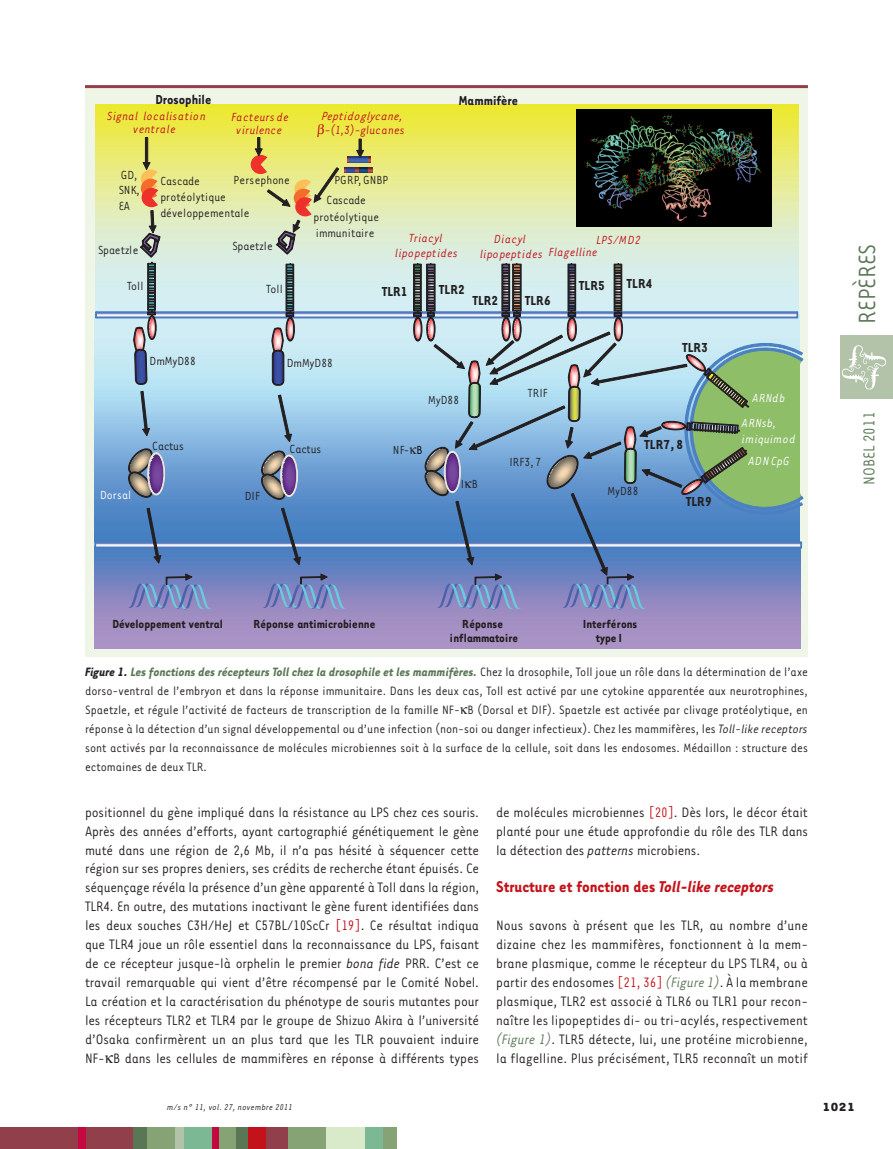
<style>
.page{position:relative;width:893px;height:1149px;background:#fff}
.page>*{position:absolute;margin:0;border:0;box-sizing:border-box;transform-origin:0 0}
.t1{font:27px "Tarzana Narrow";color:#5a7755}
.t2{font:700 18px "Tarzana Narrow";color:#c4121a}
.t3{font:18px "Tarzana Narrow";color:#5a7755}
.t4{font:15.75px/18.9px "Tarzana Narrow";letter-spacing:-.01em;color:#231f20;text-align:justify}
.t5{font:700 15px "Tarzana Narrow";letter-spacing:.01em;color:#231f20}
.t6{font:13.95px/18.9px "Tarzana Narrow";color:#231f20;text-align:justify}
.t7{font:13.5px/16.2px "Tarzana Narrow";letter-spacing:-.005em;color:#231f20}
.t8{font:italic 13.5px/13.5px "Tarzana Narrow";letter-spacing:.02em;color:#c4121a;text-align:center}
.t9{font:700 13.5px/14.5px "Tarzana Narrow";color:#231f20;text-align:center}
.t10{font:italic 13.5px/16.2px "Tarzana Narrow";letter-spacing:.025em;color:#fff}
.t11{font:13.5px "Tarzana Narrow";color:#c4121a}
.t12{font:13.5px "Tarzana Narrow";letter-spacing:-.005em;color:#fff}
.t13{font:700 13.5px "Tarzana Wide";color:#231f20}
.t14{font:italic 9.75px "Tarzana Narrow";letter-spacing:.025em;color:#231f20}
.s1{color:#000}
.s2{font-weight:700;font-style:italic}
.s3{font-weight:700;font-style:italic;color:#5a7755}
.s4{font-style:italic}
.s5{color:#c4121a}
.s6{font-style:italic;color:#5a7755}
</style>
<div class="page">
<div style="left:840px;top:335px;width:53px;height:64px;background:#b3c3aa"></div>
<svg style="left:842px;top:345px;width:44px;height:44px"></svg>
<div style="left:0;top:1127px;width:134px;height:21px;background:#913f4b"></div>
<div style="left:133px;top:1127px;width:22px;height:21px;background:#5a7755"></div>
<div style="left:235px;top:1127px;width:13px;height:21px;background:#5a7755"></div>
<div style="left:147px;top:1127px;width:29px;height:21px;background:#86a375"></div>
<div style="left:183px;top:1127px;width:30px;height:21px;background:#7db894"></div>
<div style="left:364px;top:1127px;width:20px;height:21px;background:#7db894"></div>
<div style="left:217px;top:1127px;width:19px;height:21px;background:#86a375"></div>
<div style="left:383px;top:1127px;width:14px;height:21px;background:#86a375"></div>
<div style="left:287px;top:1127px;width:39px;height:21px;background:#86a375"></div>
<div style="left:326px;top:1127px;width:38px;height:21px;background:#d9eaca"></div>
<div style="left:175px;top:1127px;width:8px;height:21px;background:#b3c3aa"></div>
<div style="left:78px;top:1127px;width:7px;height:21px;background:#c40941"></div>
<div style="left:213px;top:1127px;width:6px;height:21px;background:#c40941"></div>
<div style="left:248px;top:1127px;width:27px;height:21px;background:#c4121a"></div>
<div style="left:267px;top:1127px;width:21px;height:21px;background:#913f4b"></div>
<svg style="left:85px;top:85px;width:723px;height:571px;background:#c8c1d3"></svg>
<img style="left:95px;top:104px;width:695px;height:159px">
<div style="left:152px;top:262px;width:1px;height:73px;border:1px solid #231f20"></div>
<img style="left:347px;top:157px;width:23px;height:5px">
<img style="left:349px;top:157px;width:18px;height:5px">
<img style="left:344px;top:167px;width:28px;height:6px">
<svg style="left:346px;top:167px;width:21px;height:6px"></svg>
<svg style="left:357px;top:139px;width:7px;height:18px"></svg>
<svg style="left:141px;top:137px;width:19px;height:120px;background:#c2a670"></svg>
<img style="left:577px;top:109px;width:194px;height:118px">
<hr style="left:85px;top:85px;width:723px;height:3px;background:#913f4b">
<svg style="left:251px;top:124px;width:88px;height:130px;background:#dcd78b"></svg>
<svg style="left:95px;top:263px;width:708px;height:347px;background:#8daeca"></svg>
<p class="t5" style="left:156px;top:94px;width:57px">Drosophile</p>
<p class="t5" style="left:459px;top:96px;width:61px">Mammifère</p>
<p class="t8" style="left:107px;top:110px;width:100px">Signal localisation ventrale</p>
<p class="t8" style="left:232px;top:111px;width:59px">Facteurs de virulence</p>
<p class="t8" style="left:321px;top:111px;width:83px">Peptidoglycane,</p>
<p class="t11" style="left:324px;top:125px;width:83px">-(1,3)-glucanes</p>
<p class="t7" style="left:119px;top:169px;width:22px;line-height:14.5px">GD,<br>SNK,</p>
<p class="t7" style="left:119px;top:199px;width:13px">EA</p>
<p class="t7" style="left:234px;top:173px;width:58px">Persephone</p>
<p class="t7" style="left:326px;top:171px;width:63px;line-height:20.4px;text-indent:8px">PGRP, GNBP<br>Cascade</p>
<p class="t7" style="left:313px;top:210px;width:67px">protéolytique immunitaire</p>
<p class="t7" style="left:160px;top:174px;width:91px">Cascade protéolytique développementale</p>
<p class="t8" style="left:395px;top:232px;width:64px;line-height:14.5px">Triacyl lipopeptides</p>
<p class="t8" style="left:480px;top:233px;width:64px;line-height:14.5px">Diacyl lipopeptides</p>
<p class="t8" style="left:549px;top:235px;width:93px;line-height:12.3px;text-align:left;text-indent:48px">LPS/MD2<br>Flagelline</p>
<p class="t7" style="left:98px;top:242px;width:42px">Spaetzle</p>
<p class="t7" style="left:232px;top:239px;width:42px">Spaetzle</p>
<p class="t7" style="left:127px;top:279px;width:18px">Toll</p>
<p class="t7" style="left:266px;top:282px;width:18px">Toll</p>
<p class="t5" style="left:382px;top:286px;width:27px">TLR1</p>
<p class="t5" style="left:439px;top:284px;width:27px">TLR2</p>
<p class="t5" style="left:579px;top:280px;width:27px">TLR5</p>
<p class="t5" style="left:627px;top:278px;width:27px">TLR4</p>
<p class="t5" style="left:473px;top:295px;width:27px">TLR2</p>
<p class="t5" style="left:525px;top:296px;width:27px">TLR6</p>
<p class="t7" style="left:150px;top:354px;width:48px">DmMyD88</p>
<p class="t7" style="left:287px;top:356px;width:48px">DmMyD88</p>
<p class="t7" style="left:428px;top:392px;width:32px">MyD88</p>
<p class="t7" style="left:528px;top:386px;width:22px">TRIF</p>
<p class="t5" style="left:682px;top:342px;width:27px">TLR3</p>
<p class="t7" style="left:152px;top:439px;width:33px">Cactus</p>
<p class="t7" style="left:290px;top:442px;width:33px">Cactus</p>
<p class="t12" style="left:100px;top:490px;width:32px">Dorsal</p>
<p class="t7" style="left:245px;top:489px;width:17px">DIF</p>
<p class="t7" style="left:393px;top:442px;width:31px">NF- <span class="s1">B</span></p>
<p class="t7" style="left:461px;top:477px;width:18px">I B</p>
<p class="t7" style="left:509px;top:454px;width:33px">IRF3, 7</p>
<p class="t5" style="left:645px;top:439px;width:40px">TLR7, 8</p>
<p class="t7" style="left:608px;top:483px;width:32px">MyD88</p>
<p class="t5" style="left:686px;top:496px;width:27px">TLR9</p>
<p class="t10" style="left:752px;top:391px;width:34px">ARNdb</p>
<p class="t10" style="left:742px;top:416px;width:55px">ARNsb, imiquimod</p>
<p class="t10" style="left:748px;top:453px;width:42px">ADN CpG</p>
<h1 class="t1" style="left:858px;top:324px;width:82px;rotate:-90deg">REPÈRES</h1>
<p class="t3" style="left:863px;top:485px;width:75px;rotate:-90deg">NOBEL 2011</p>
<p class="t9" style="left:113px;top:617px;width:112px">Développement ventral</p>
<p class="t9" style="left:253px;top:617px;width:124px">Réponse antimicrobienne</p>
<p class="t9" style="left:450px;top:617px;width:70px">Réponse inflammatoire</p>
<p class="t9" style="left:583px;top:617px;width:56px">Interférons type I</p>
<p class="t6" style="left:85px;top:663px;width:724px"><span class="s2">Figure 1.</span> <span class="s3">Les fonctions des récepteurs Toll chez la drosophile et les mammifères.</span> Chez la drosophile, Toll joue un rôle dans la détermination de l’axe dorso-ventral de l’embryon et dans la réponse immunitaire. Dans les deux cas, Toll est activé par une cytokine apparentée aux neurotrophines, Spaetzle, et régule l’activité de facteurs de transcription de la famille NF- B (Dorsal et DIF). Spaetzle est activée par clivage protéolytique, en réponse à la détection d’un signal développemental ou d’une infection (non-soi ou danger infectieux). Chez les mammifères, les <span class="s4">Toll-like receptors </span>sont activés par la reconnaissance de molécules microbiennes soit à la surface de la cellule, soit dans les endosomes. Médaillon : structure des ectomaines de deux TLR.</p>
<p class="t4" style="left:85px;top:803px;width:396px">positionnel du gène impliqué dans la résistance au LPS chez ces souris.<br>Après des années d’efforts, ayant cartographié génétiquement le gène muté dans une région de 2,6 Mb, il n’a pas hésité à séquencer cette région sur ses propres deniers, ses crédits de recherche étant épuisés. Ce séquençage révéla la présence d’un gène apparenté à Toll dans la région, TLR4. En outre, des mutations inactivant le gène furent identifiées dans les deux souches C3H/HeJ et C57BL/10ScCr <span class="s5">[19]</span>. Ce résultat indiqua que TLR4 joue un rôle essentiel dans la reconnaissance du LPS, faisant de ce récepteur jusque-là orphelin le premier <span class="s4">bona fide</span> PRR. C’est ce travail remarquable qui vient d’être récompensé par le Comité Nobel.<br>La création et la caractérisation du phénotype de souris mutantes pour les récepteurs TLR2 et TLR4 par le groupe de Shizuo Akira à l’université d’Osaka confirmèrent un an plus tard que les TLR pouvaient induire NF- B dans les cellules de mammifères en réponse à différents types</p>
<p class="t4" style="left:496px;top:803px;width:313px">de molécules microbiennes <span class="s5">[20]</span>. Dès lors, le décor était planté pour une étude approfondie du rôle des TLR dans la détection des <span class="s4">patterns</span> microbiens.</p>
<p class="t2" style="left:496px;top:880px;width:279px">Structure et fonction des <span class="s4">Toll-like receptors</span></p>
<p class="t4" style="left:496px;top:917px;width:313px">Nous savons à présent que les TLR, au nombre d’une dizaine chez les mammifères, fonctionnent à la mem&shy;brane plasmique, comme le récepteur du LPS TLR4, ou à partir des endosomes <span class="s5">[21, 36]</span> <span class="s6">(Figure 1)</span>. À la membrane plasmique, TLR2 est associé à TLR6 ou TLR1 pour recon&shy;naître les lipopeptides di- ou tri-acylés, respectivement <span class="s6">(Figure 1)</span>. TLR5 détecte, lui, une protéine microbienne, la flagelline. Plus précisément, TLR5 reconnaît un motif</p>
<p class="t14" style="left:167px;top:1103px;width:127px">m/s n° 11, vol. 27, novembre 2011</p>
<p class="t13" style="left:822px;top:1101px;width:34px">1021</p>
</div>
